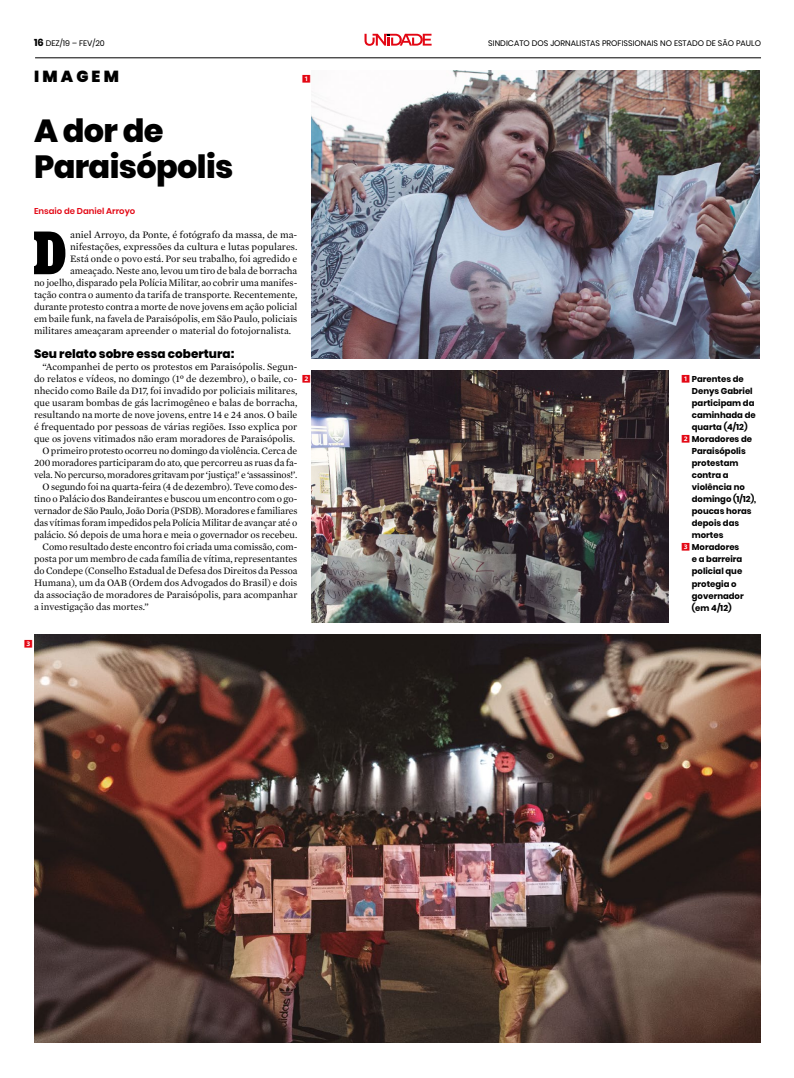
<style>
.page{position:relative;width:794px;height:1078px;background:#fff}
.page>*{position:absolute;margin:0;border:0;box-sizing:border-box;transform-origin:0 0}
.t1{font:700 condensed 64px "Egyptienne T";color:#000}
.t2{font:800 32px/36px "Poppins";letter-spacing:-.02em;color:#000}
.t3{font:900 16px "Poppins";letter-spacing:.2em;color:#000}
.t4{font:800 12px "Poppins";color:#000}
.t5{font:10px "Mercury Text G1";letter-spacing:-.005em;color:#000}
.t6{font:700 8.5px "Poppins";color:#000}
.t7{font:600 8.5px "Poppins";color:#e30613}
.t8{font:700 8.5px "Koz Go Pr 6 N";color:#e30613}
.t9{font:8px "Poppins";color:#000}
.s1{font-weight:700;font-size:10px}
.s2{font-family:"Koz Go Pr 6 N";color:#e30613}
</style>
<div class="page">
<hr style="left:35px;top:58px;width:726px;height:1px;background:#000">
<svg style="left:364px;top:34px;width:67px;height:12px"></svg>
<img style="left:34px;top:634px;width:726px;height:408px">
<img style="left:311px;top:370px;width:357px;height:252px">
<img style="left:311px;top:70px;width:449px;height:288px">
<p class="t9" style="left:34px;top:39px;width:72px"><span class="s1">16</span> DEZ/19 – FEV/20</p>
<p class="t9" style="left:488px;top:39px;width:274px">SINDICATO DOS JORNALISTAS PROFISSIONAIS NO ESTADO DE SÃO PAULO</p>
<h3 class="t3" style="left:34px;top:67px;width:86px">IMAGEM</h3>
<h2 class="t2" style="left:34px;top:113px;width:201px">A dor de<br>Paraisópolis</h2>
<p class="t8" style="left:302px;top:74px;width:10px">1</p>
<p class="t7" style="left:34px;top:206px;width:103px">Ensaio de Daniel Arroyo</p>
<h1 class="t1" style="left:32px;top:218px;width:36px">D</h1>
<p class="t5" style="left:70px;top:228px;width:229px">aniel Arroyo, da Ponte, é fotógrafo da massa, de ma-</p>
<p class="t5" style="left:70px;top:240px;width:229px">nifestações, expressões da cultura e lutas populares.</p>
<p class="t5" style="left:70px;top:252px;width:229px">Está onde o povo está. Por seu trabalho, foi agredido e</p>
<p class="t5" style="left:70px;top:264px;width:229px">ameaçado. Neste ano, levou um tiro de bala de borracha</p>
<p class="t5" style="left:34px;top:276px;width:265px">no joelho, disparado pela Polícia Militar, ao cobrir uma manifes-</p>
<p class="t5" style="left:34px;top:288px;width:265px">tação contra o aumento da tarifa de transporte. Recentemente,</p>
<p class="t5" style="left:34px;top:300px;width:265px">durante protesto contra a morte de nove jovens em ação policial</p>
<p class="t5" style="left:34px;top:312px;width:265px">em baile funk, na favela de Paraisópolis, em São Paulo, policiais</p>
<p class="t5" style="left:34px;top:324px;width:258px">militares ameaçaram apreender o material do fotojornalista.</p>
<p class="t4" style="left:34px;top:347px;width:202px">Seu relato sobre essa cobertura:</p>
<p class="t5" style="left:43px;top:360px;width:256px">“Acompanhei de perto os protestos em Paraisópolis. Segun-</p>
<p class="t5" style="left:34px;top:372px;width:265px">do relatos e vídeos, no domingo (1º de dezembro), o baile, co-</p>
<p class="t5" style="left:34px;top:384px;width:265px">nhecido como Baile da D17, foi invadido por policiais militares,</p>
<p class="t5" style="left:34px;top:396px;width:265px">que usaram bombas de gás lacrimogêneo e balas de borracha,</p>
<p class="t5" style="left:34px;top:408px;width:265px">resultando na morte de nove jovens, entre 14 e 24 anos. O baile</p>
<p class="t5" style="left:34px;top:420px;width:265px">é frequentado por pessoas de várias regiões. Isso explica por</p>
<p class="t5" style="left:34px;top:432px;width:263px">que os jovens vitimados não eram moradores de Paraisópolis.</p>
<p class="t5" style="left:43px;top:444px;width:256px">O primeiro protesto ocorreu no domingo da violência. Cerca de</p>
<p class="t5" style="left:34px;top:456px;width:265px">200 moradores participaram do ato, que percorreu as ruas da fa-</p>
<p class="t5" style="left:34px;top:468px;width:265px">vela. No percurso, moradores gritavam por ‘justiça!’ e ‘assassinos!’.</p>
<p class="t5" style="left:43px;top:480px;width:256px">O segundo foi na quarta-feira (4 de dezembro). Teve como des-</p>
<p class="t5" style="left:34px;top:492px;width:265px">tino o Palácio dos Bandeirantes e buscou um encontro com o go-</p>
<p class="t5" style="left:34px;top:504px;width:265px">vernador de São Paulo, João Doria (PSDB). Moradores e familiares</p>
<p class="t5" style="left:34px;top:516px;width:265px">das vítimas foram impedidos pela Polícia Militar de avançar até o</p>
<p class="t5" style="left:34px;top:528px;width:265px">palácio. Só depois de uma hora e meia o governador os recebeu.</p>
<p class="t5" style="left:43px;top:540px;width:256px">Como resultado deste encontro foi criada uma comissão, com-</p>
<p class="t5" style="left:34px;top:552px;width:265px">posta por um membro de cada família de vítima, representantes</p>
<p class="t5" style="left:34px;top:564px;width:265px">do Condepe (Conselho Estadual de Defesa dos Direitos da Pessoa</p>
<p class="t5" style="left:34px;top:576px;width:265px">Humana), um da OAB (Ordem dos Advogados do Brasil) e dois</p>
<p class="t5" style="left:34px;top:588px;width:265px">da associação de moradores de Paraisópolis, para acompanhar</p>
<p class="t5" style="left:34px;top:600px;width:116px">a investigação das mortes.”</p>
<p class="t8" style="left:302px;top:374px;width:10px">2</p>
<p class="t8" style="left:24px;top:638px;width:10px">3</p>
<p class="t6" style="left:681px;top:374px;width:64px"><span class="s2">1</span> Parentes de</p>
<p class="t6" style="left:692px;top:386px;width:62px">Denys Gabriel</p>
<p class="t6" style="left:692px;top:398px;width:64px">participam da</p>
<p class="t6" style="left:692px;top:410px;width:65px">caminhada de</p>
<p class="t6" style="left:692px;top:422px;width:57px">quarta (4/12)</p>
<p class="t6" style="left:681px;top:434px;width:72px"><span class="s2">2</span> Moradores de</p>
<p class="t6" style="left:692px;top:446px;width:55px">Paraisópolis</p>
<p class="t6" style="left:692px;top:458px;width:48px">protestam</p>
<p class="t6" style="left:692px;top:470px;width:38px">contra a</p>
<p class="t6" style="left:692px;top:482px;width:55px">violência no</p>
<p class="t6" style="left:692px;top:494px;width:66px">domingo (1/12),</p>
<p class="t6" style="left:692px;top:506px;width:61px">poucas horas</p>
<p class="t6" style="left:692px;top:518px;width:49px">depois das</p>
<p class="t6" style="left:692px;top:530px;width:33px">mortes</p>
<p class="t6" style="left:681px;top:542px;width:59px"><span class="s2">3</span> Moradores</p>
<p class="t6" style="left:692px;top:554px;width:52px">e a barreira</p>
<p class="t6" style="left:692px;top:566px;width:52px">policial que</p>
<p class="t6" style="left:692px;top:578px;width:46px">protegia o</p>
<p class="t6" style="left:692px;top:590px;width:53px">governador</p>
<p class="t6" style="left:692px;top:602px;width:41px">(em 4/12)</p>
</div>
